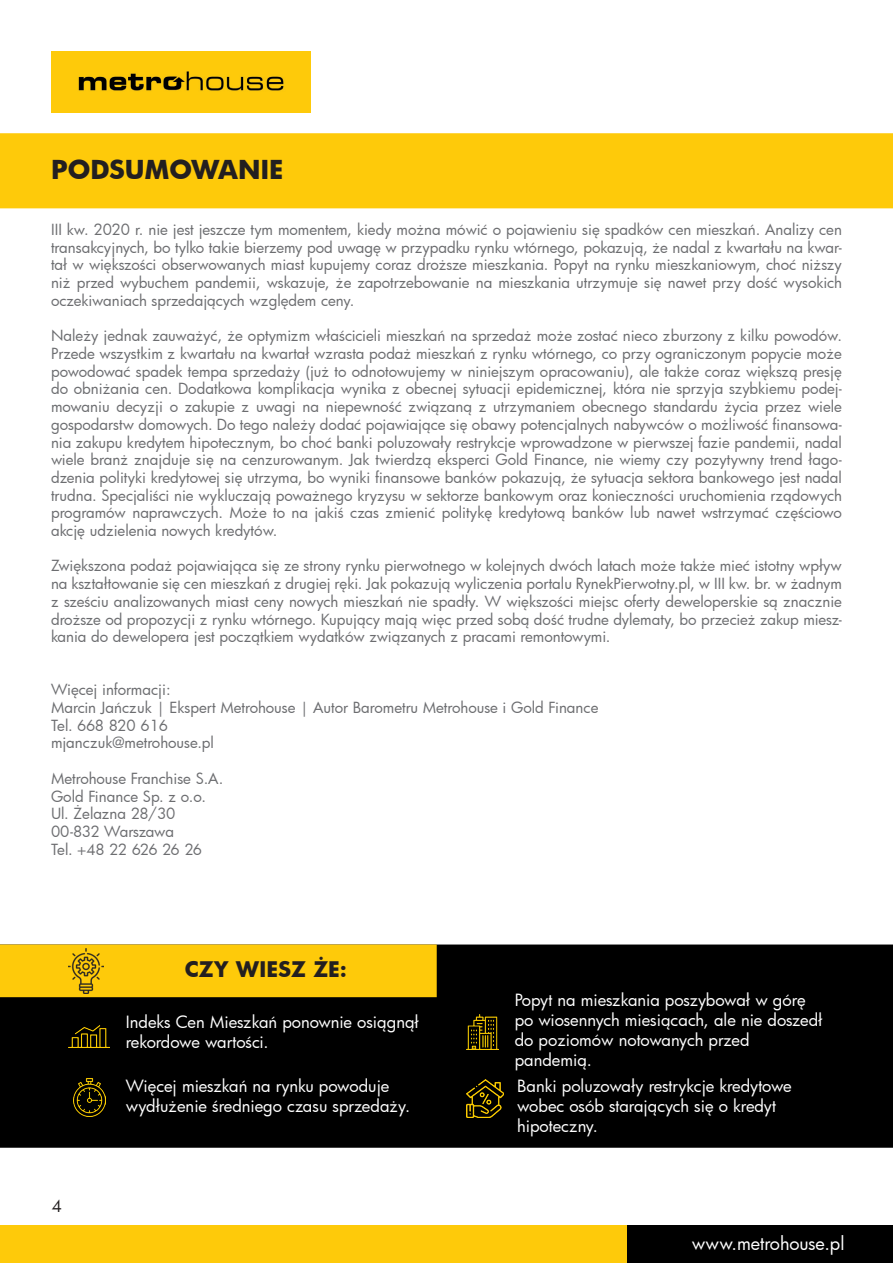
<style>
.page{position:relative;width:893px;height:1263px;background:#fff}
.page>*{position:absolute;margin:0;border:0;box-sizing:border-box;transform-origin:0 0}
.t1{font:700 25.5px "Futura";letter-spacing:-.005em;color:#231f20}
.t2{font:700 21px "Futura";color:#231f20}
.t3{font:18px "Futura";letter-spacing:-.005em;color:#fff}
.t4{font:16.5px/19.8px "Futura";color:#fff}
.t5{font:16.5px "Futura";color:#231f20}
.t6{font:15px/17.7px "Futura";letter-spacing:-.005em;color:#6c6d70;text-align:justify}
.t7{font:15px "Futura";letter-spacing:-.055em;color:#6c6d70}
.t8{font:15px "Futura";letter-spacing:-.03em;color:#6c6d70}
</style>
<div class="page">
<img style="left:51px;top:51px;width:259px;height:62px">
<div style="left:0;top:1225px;width:646px;height:38px;background:#feca0a"></div>
<div style="left:627px;top:1225px;width:266px;height:38px;background:#000"></div>
<div style="left:0;top:133px;width:893px;height:75px;background:#feca0a"></div>
<div style="left:0;top:944px;width:893px;height:204px;background:#000"></div>
<img style="left:73px;top:1079px;width:32px;height:37px">
<div style="left:0;top:944px;width:437px;height:53px;background:#feca0a"></div>
<img style="left:69px;top:948px;width:34px;height:45px">
<img style="left:69px;top:1025px;width:40px;height:23px">
<img style="left:466px;top:1014px;width:33px;height:36px">
<img style="left:467px;top:1080px;width:37px;height:37px">
<p class="t1" style="left:51px;top:152px;width:234px">PODSUMOWANIE</p>
<p class="t6" style="left:51px;top:220px;width:792px">III kw. 2020 r. nie jest jeszcze tym momentem, kiedy można mówić o pojawieniu się spadków cen mieszkań. Analizy cen transakcyjnych, bo tylko takie bierzemy pod uwagę w przypadku rynku wtórnego, pokazują, że nadal z kwartału na kwar&shy;tał w większości obserwowanych miast kupujemy coraz droższe mieszkania. Popyt na rynku mieszkaniowym, choć niższy niż przed wybuchem pandemii, wskazuje, że zapotrzebowanie na mieszkania utrzymuje się nawet przy dość wysokich oczekiwaniach sprzedających względem ceny.</p>
<p class="t6" style="left:51px;top:327px;width:792px">Należy jednak zauważyć, że optymizm właścicieli mieszkań na sprzedaż może zostać nieco zburzony z kilku powodów.<br>Przede wszystkim z kwartału na kwartał wzrasta podaż mieszkań z rynku wtórnego, co przy ograniczonym popycie może powodować spadek tempa sprzedaży (już to odnotowujemy w niniejszym opracowaniu), ale także coraz większą presję do obniżania cen. Dodatkowa komplikacja wynika z obecnej sytuacji epidemicznej, która nie sprzyja szybkiemu podej&shy;mowaniu decyzji o zakupie z uwagi na niepewność związaną z utrzymaniem obecnego standardu życia przez wiele gospodarstw domowych. Do tego należy dodać pojawiające się obawy potencjalnych nabywców o możliwość finansowa&shy;nia zakupu kredytem hipotecznym, bo choć banki poluzowały restrykcje wprowadzone w pierwszej fazie pandemii, nadal wiele branż znajduje się na cenzurowanym. Jak twierdzą eksperci Gold Finance, nie wiemy czy pozytywny trend łago&shy;dzenia polityki kredytowej się utrzyma, bo wyniki finansowe banków pokazują, że sytuacja sektora bankowego jest nadal trudna. Specjaliści nie wykluczają poważnego kryzysu w sektorze bankowym oraz konieczności uruchomienia rządowych programów naprawczych. Może to na jakiś czas zmienić politykę kredytową banków lub nawet wstrzymać częściowo akcję udzielenia nowych kredytów.</p>
<p class="t6" style="left:51px;top:557px;width:792px">Zwiększona podaż pojawiająca się ze strony rynku pierwotnego w kolejnych dwóch latach może także mieć istotny wpływ na kształtowanie się cen mieszkań z drugiej ręki. Jak pokazują wyliczenia portalu RynekPierwotny.pl, w III kw. br. w żadnym z sześciu analizowanych miast ceny nowych mieszkań nie spadły. W większości miejsc oferty deweloperskie są znacznie droższe od propozycji z rynku wtórnego. Kupujący mają więc przed sobą dość trudne dylematy, bo przecież zakup miesz&shy;kania do dewelopera jest początkiem wydatków związanych z pracami remontowymi.</p>
<p class="t6" style="left:51px;top:681px;width:121px">Więcej informacji:</p>
<p class="t6" style="left:51px;top:698px;width:549px">Marcin Jańczuk | Ekspert Metrohouse | Autor Barometru Metrohouse i Gold Finance</p>
<p class="t6" style="left:51px;top:716px;width:119px">Tel. 668 820 616</p>
<p class="t6" style="left:51px;top:734px;width:165px">mjanczuk@metrohouse.pl</p>
<p class="t6" style="left:51px;top:769px;width:174px">Metrohouse Franchise S.A.</p>
<p class="t6" style="left:51px;top:787px;width:157px">Gold Finance Sp. z o.o.</p>
<p class="t6" style="left:51px;top:804px;width:126px">Ul. Żelazna 28/30</p>
<p class="t8" style="left:51px;top:821px;width:124px">00-832 Warszawa</p>
<p class="t7" style="left:51px;top:839px;width:153px">Tel. +48 22 626 26 26</p>
<p class="t5" style="left:52px;top:1195px;width:12px">4</p>
<p class="t2" style="left:185px;top:955px;width:163px">CZY WIESZ ŻE:</p>
<p class="t4" style="left:126px;top:1011px;width:294px">Indeks Cen Mieszkań ponownie osiągnął rekordowe wartości.</p>
<p class="t4" style="left:126px;top:1076px;width:286px">Więcej mieszkań na rynku powoduje wydłużenie średniego czasu sprzedaży.</p>
<p class="t4" style="left:515px;top:990px;width:309px">Popyt na mieszkania poszybował w górę po wiosennych miesiącach, ale nie doszedł do poziomów notowanych przed pandemią.</p>
<p class="t4" style="left:517px;top:1076px;width:276px">Banki poluzowały restrykcje kredytowe wobec osób starających się o kredyt hipoteczny.</p>
<p class="t3" style="left:692px;top:1231px;width:154px">www.metrohouse.pl</p>
</div>
